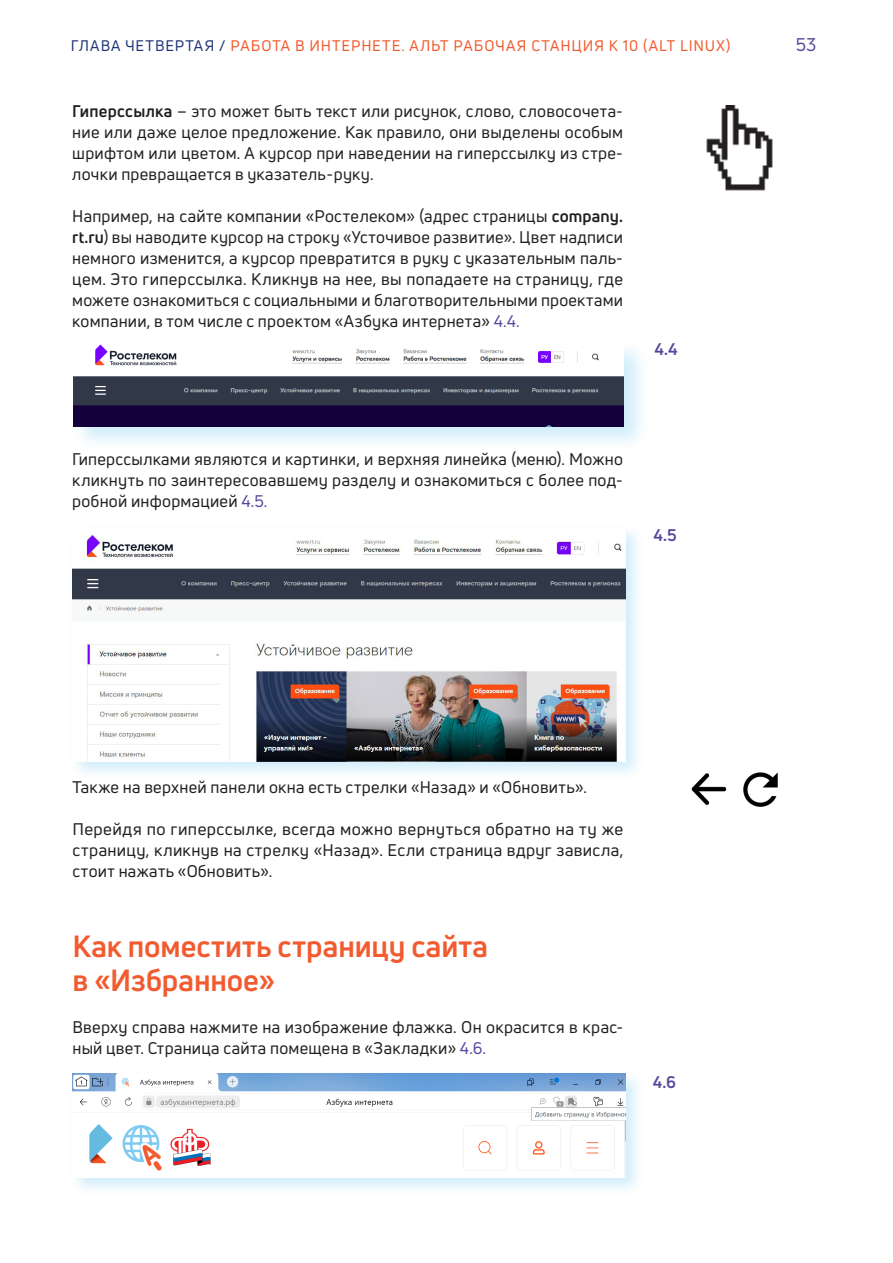
<style>
.page{position:relative;width:893px;height:1263px;background:#fff}
.page>*{position:absolute;margin:0;border:0;box-sizing:border-box;transform-origin:0 0}
.t1{font:700 30px/34.5px "Uni Neue";letter-spacing:-.005em;color:#f15b2f}
.t2{font:18px "Uni Neue";color:#54499e}
.t3{font:16.5px/21px "Uni Neue";letter-spacing:.02em;color:#231f20;text-align:justify}
.t4{font:700 16.5px "Uni Neue";color:#54499e}
.t5{font:15px "Uni Neue";letter-spacing:.065em;color:#f15b2f}
.s1{color:#203578}
.s2{font-weight:700}
.s3{color:#54499e}
</style>
<div class="page">
<div style="left:72px;top:340px;width:578px;height:112px;background:#7cccf2;opacity:.35"></div>
<img style="left:73px;top:343px;width:550px;height:83px">
<div style="left:68px;top:524px;width:577px;height:256px;background:#7cccf2;opacity:.35"></div>
<img style="left:73px;top:528px;width:553px;height:233px">
<div style="left:68px;top:1070px;width:577px;height:127px;background:#7cccf2;opacity:.35"></div>
<img style="left:73px;top:1074px;width:553px;height:103px">
<img style="left:691px;top:773px;width:36px;height:32px">
<img style="left:743px;top:772px;width:35px;height:35px">
<img style="left:706px;top:106px;width:67px;height:85px">
<p class="t5" style="left:71px;top:36px;width:661px"><span class="s1">ГЛАВА ЧЕТВЕРТАЯ /</span> РАБОТА В ИНТЕРНЕТЕ. АЛЬТ РАБОЧАЯ СТАНЦИЯ К 10 (ALT LINUX)</p>
<p class="t3" style="left:72px;top:101px;width:552px"><span class="s2">Гиперссылка</span> – это может быть текст или рисунок, слово, словосочета&shy;ние или даже целое предложение. Как правило, они выделены особым шрифтом или цветом. А курсор при наведении на гиперссылку из стре&shy;лочки превращается в указатель-руку.</p>
<p class="t3" style="left:72px;top:206px;width:552px">Например, на сайте компании «Ростелеком» (адрес страницы <span class="s2">company. rt.ru</span>) вы наводите курсор на строку «Усточивое развитие». Цвет надписи немного изменится, а курсор превратится в руку с указательным паль&shy;цем. Это гиперссылка. Кликнув на нее, вы попадаете на страницу, где можете ознакомиться с социальными и благотворительными проектами компании, в том числе с проектом «Азбука интернета» <span class="s3">4.4.</span></p>
<p class="t4" style="left:655px;top:339px;width:25px">4.4</p>
<p class="t3" style="left:72px;top:449px;width:552px">Гиперссылками являются и картинки, и верхняя линейка (меню). Можно кликнуть по заинтересовавшему разделу и ознакомиться с более под&shy;робной информацией <span class="s3">4.5.</span></p>
<p class="t4" style="left:653px;top:525px;width:25px">4.5</p>
<p class="t2" style="left:796px;top:33px;width:22px">53</p>
<p class="t3" style="left:73px;top:777px;width:516px">Также на верхней панели окна есть стрелки «Назад» и «Обновить».</p>
<p class="t3" style="left:73px;top:819px;width:552px">Перейдя по гиперссылке, всегда можно вернуться обратно на ту же страницу, кликнув на стрелку «Назад». Если страница вдруг зависла, стоит нажать «Обновить».</p>
<h1 class="t1" style="left:73px;top:928px;width:417px">Как поместить страницу сайта в «Избранное»</h1>
<p class="t3" style="left:73px;top:1017px;width:552px">Вверху справа нажмите на изображение флажка. Он окрасится в крас&shy;ный цвет. Страница сайта помещена в «Закладки» <span class="s3">4.6.</span></p>
<p class="t4" style="left:653px;top:1072px;width:25px">4.6</p>
</div>
